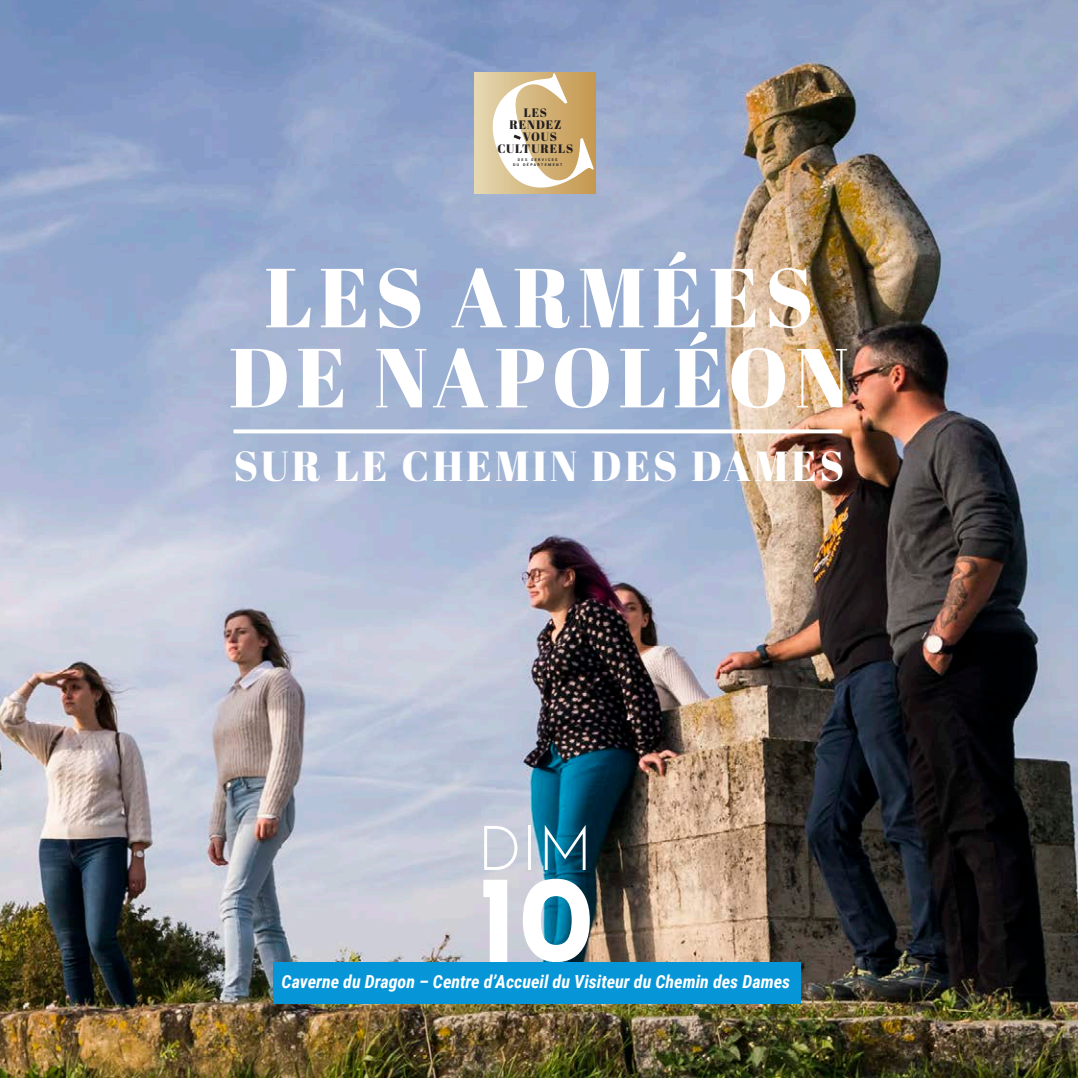
<style>
.page{position:relative;width:1078px;height:1078px;background:#fff}
.page>*{position:absolute;margin:0;border:0;box-sizing:border-box;transform-origin:0 0}
.t1{font:700 124px "Josefin Sans";color:#fff}
.t2{font:83.4px "Abril Fatface";letter-spacing:.08em;color:#fff}
.t3{font:300 62px "Josefin Sans";color:#fff}
.t4{font:42px "Abril Fatface";letter-spacing:.08em;color:#fff}
.t5{font:italic 700 18px "Roboto Condensed";color:#fff}
.t6{font:12.2px "Abril Fatface";letter-spacing:.08em;color:#231f20}
.t7{font:700 3.6px "Roboto";letter-spacing:.38em;color:#231f20}
</style>
<div class="page">
<img style="left:0;top:0;width:1077px;height:1077px">
<svg style="left:233px;top:429px;width:609px;height:4px"></svg>
<div style="left:474px;top:72px;width:121px;height:121px;background:linear-gradient(to right,#e5d8b2,#c5974f)"></div>
<svg style="left:491px;top:73px;width:102px;height:116px"></svg>
<div style="left:273px;top:962px;width:527px;height:41px;background:#0696d7"></div>
<p class="t6" style="left:523px;top:104px;width:25px">LES</p>
<p class="t6" style="left:509px;top:116px;width:53px">RENDEZ</p>
<p class="t6" style="left:523px;top:128px;width:36px">VOUS</p>
<p class="t6" style="left:497px;top:139px;width:77px">CULTURELS</p>
<p class="t7" style="left:517px;top:157px;width:41px">DES SERVICES</p>
<p class="t7" style="left:513px;top:162px;width:51px">DU DÉPARTEMENT</p>
<p class="t2" style="left:264px;top:239px;width:550px">LES ARMÉES</p>
<p class="t2" style="left:229px;top:319px;width:621px">DE NAPOLÉON</p>
<p class="t4" style="left:234px;top:437px;width:611px">SUR LE CHEMIN DES DAMES</p>
<p class="t3" style="left:477px;top:800px;width:116px">DIM</p>
<p class="t1" style="left:477px;top:807px;width:118px">10</p>
<p class="t5" style="left:281px;top:968px;width:510px">Caverne du Dragon – Centre d’Accueil du Visiteur du Chemin des Dames</p>
</div>
